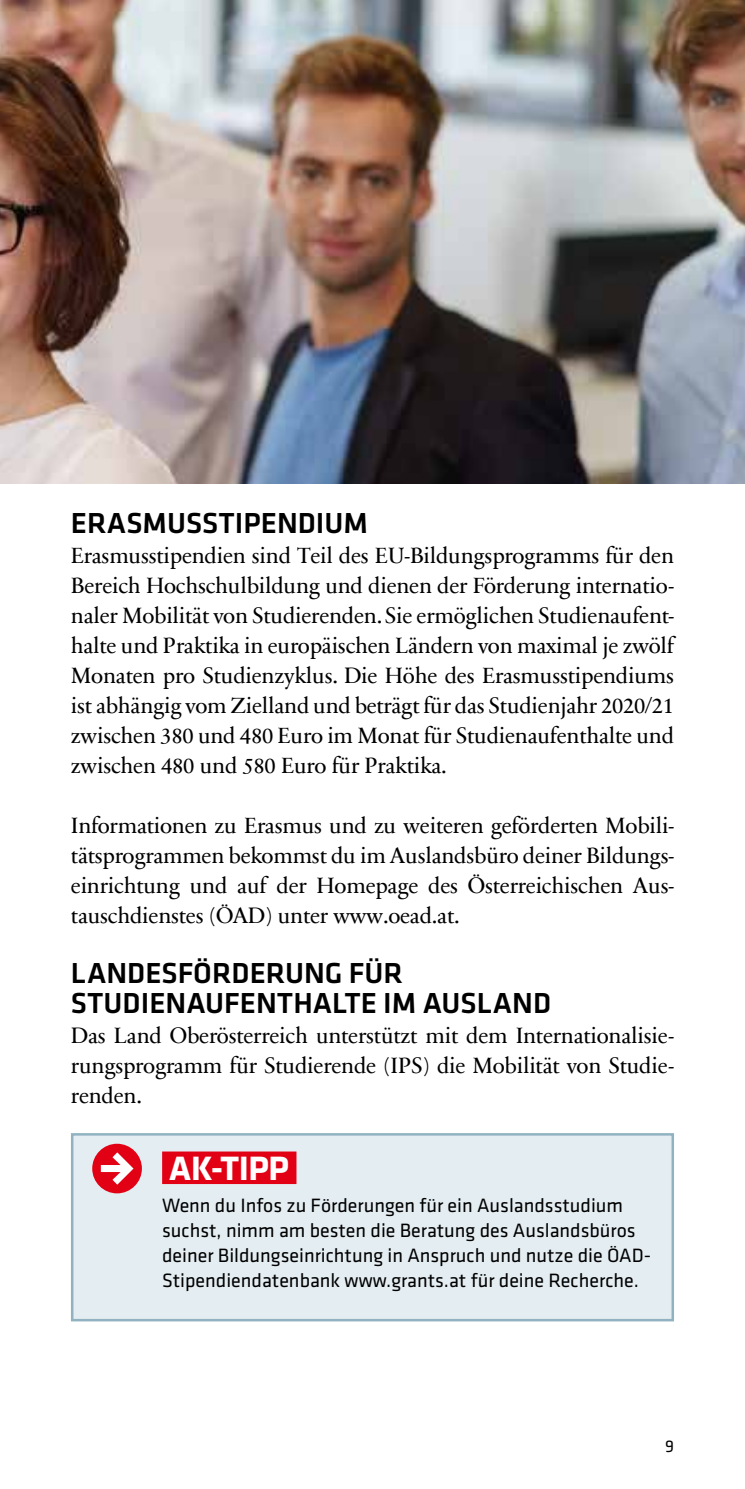
<style>
.page{position:relative;width:745px;height:1489px;background:#fff}
.page>*{position:absolute;margin:0;border:0;box-sizing:border-box;transform-origin:0 0}
.t1{font:700 35px "Klavika Basic";letter-spacing:-.005em;color:#fff}
.t2{font:500 30px/30px "Klavika Basic";color:#000}
.t3{font:22.5px/30px "Sabon Next Com";letter-spacing:-.01em;color:#000;text-align:justify}
.t4{font:20px/25px "Klavika Basic";color:#000}
.t5{font:17.5px "Klavika Basic";color:#000}
</style>
<div class="page">
<img style="left:0;top:0;width:744px;height:483px">
<div style="left:72px;top:1134px;width:600px;height:185px;background:#e4edf1"></div>
<div style="left:162px;top:1151px;width:134px;height:32px;background:#e20015"></div>
<div style="left:71px;top:1133px;width:602px;height:188px;border:2px solid #91b2c1"></div>
<div style="left:92px;top:1143px;width:50px;height:50px;background:#e20015;border-radius:50%"></div>
<svg style="left:101px;top:1152px;width:32px;height:32px"></svg>
<h2 class="t2" style="left:71px;top:507px;width:298px">ERASMUSSTIPENDIUM</h2>
<p class="t3" style="left:71px;top:539px;width:604px">Erasmusstipendien sind Teil des EU-Bildungsprogramms für den Bereich Hochschulbildung und dienen der Förderung internatio&shy;naler Mobilität von Studierenden. Sie ermöglichen Studienaufent&shy;halte und Praktika in europäischen Ländern von maximal je zwölf Monaten pro Studienzyklus. Die Höhe des Erasmusstipendiums ist abhängig vom Zielland und beträgt für das Studienjahr 2020/21 zwischen 380 und 480 Euro im Monat für Studienaufenthalte und zwischen 480 und 580 Euro für Praktika.</p>
<p class="t3" style="left:71px;top:809px;width:604px">Informationen zu Erasmus und zu weiteren geförderten Mobili&shy;tätsprogrammen bekommst du im Auslandsbüro deiner Bildungs&shy;einrichtung und auf der Homepage des Österreichischen Aus&shy;tauschdienstes (ÖAD) unter www.oead.at.</p>
<h2 class="t2" style="left:71px;top:957px;width:481px">LANDESFÖRDERUNG FÜR<br>STUDIENAUFENTHALTE IM AUSLAND</h2>
<p class="t3" style="left:71px;top:1019px;width:604px">Das Land Oberösterreich unterstützt mit dem Internationalisie&shy;rungsprogramm für Studierende (IPS) die Mobilität von Studie&shy;renden.</p>
<h1 class="t1" style="left:169px;top:1142px;width:121px">AK-TIPP</h1>
<p class="t4" style="left:162px;top:1191px;width:490px">Wenn du Infos zu Förderungen für ein Auslandsstudium suchst, nimm am besten die Beratung des Auslandsbüros deiner Bildungseinrichtung in Anspruch und nutze die ÖAD-Stipendiendatenbank www.grants.at für deine Recherche.</p>
<p class="t5" style="left:664px;top:1434px;width:10px">9</p>
</div>
